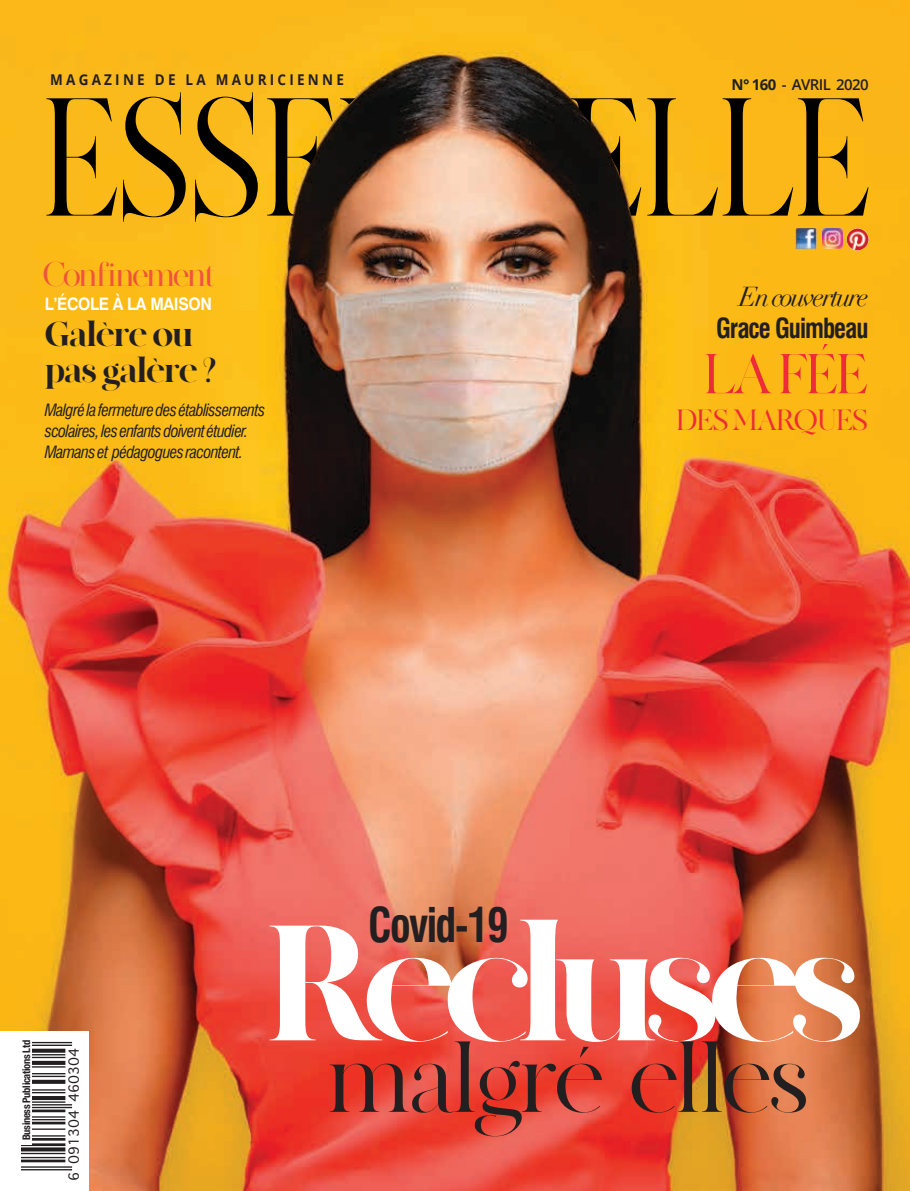
<style>
.page{position:relative;width:910px;height:1191px;background:#fff}
.page>*{position:absolute;margin:0;border:0;box-sizing:border-box;transform-origin:0 0}
.t1{font:900 163.8px "MADE Canvas";letter-spacing:-.09em;color:#fff}
.t2{font:95.55px "MADE Canvas";letter-spacing:-.06em;color:#231f20}
.t3{font:55.95px "MADE Canvas";color:#ee2c37}
.t4{font:700 condensed 46.65px "Swiss 721 BT";letter-spacing:-.04em;color:#231f20;scale:.93 1}
.t5{font:900 34.5px/36px "MADE Canvas";letter-spacing:-.03em;color:#231f20;scale:.96 1}
.t6{font:34.5px "MADESAONARA2";letter-spacing:.02em;color:#f0543b}
.t7{font:29.25px "MADE Canvas";letter-spacing:-.05em;color:#ee2c37}
.t8{font:700 condensed 27px "Swiss 721 BT";letter-spacing:-.04em;color:#231f20;scale:.93 1}
.t9{font:italic 26.7px "Didot";letter-spacing:-.08em;color:#231f20}
.t10{font:700 17.25px "Swiss 721 BT";letter-spacing:-.02em;color:#fff;scale:.9 1}
.t11{font:italic condensed 16.5px/21px "Swiss 721 BT";letter-spacing:-.04em;color:#231f20}
.t12{font:600 15px "Open Sans";letter-spacing:-.04em;color:#231f20}
.t13{font:700 14.85px "Open Sans";letter-spacing:.24em;color:#231f20;scale:.91 1}
.t14{font:13.35px "Geneva";color:#231f20}
.t15{font:700 condensed 10.5px "Helvetica Neue";letter-spacing:-.03em;color:#231f20}
.s1{font-weight:700}
</style>
<div class="page">
<img style="left:0;top:0;width:910px;height:1191px">
<svg style="left:46px;top:92px;width:822px;height:130px;background:#c69214"></svg>
<img style="left:795px;top:228px;width:22px;height:21px">
<img style="left:847px;top:228px;width:21px;height:22px;border-radius:11px">
<img style="left:822px;top:229px;width:20px;height:20px">
<div style="left:0;top:1031px;width:88px;height:160px;background:#fff"></div>
<svg style="left:21px;top:1041px;width:52px;height:130px"></svg>
<hr style="left:21px;top:1042px;width:51px;height:1px;background:#231f20">
<hr style="left:21px;top:1044px;width:51px;height:2px;background:#231f20">
<hr style="left:21px;top:1048px;width:44px;height:2px;background:#231f20">
<hr style="left:21px;top:1050px;width:44px;height:1px;background:#231f20">
<hr style="left:21px;top:1051px;width:44px;height:1px;background:#231f20">
<hr style="left:21px;top:1054px;width:44px;height:1px;background:#231f20">
<hr style="left:21px;top:1056px;width:44px;height:2px;background:#231f20">
<hr style="left:21px;top:1060px;width:44px;height:2px;background:#231f20">
<hr style="left:21px;top:1062px;width:44px;height:1px;background:#231f20">
<hr style="left:21px;top:1063px;width:44px;height:2px;background:#231f20">
<hr style="left:21px;top:1066px;width:44px;height:1px;background:#231f20">
<hr style="left:21px;top:1073px;width:44px;height:1px;background:#231f20">
<hr style="left:21px;top:1075px;width:44px;height:2px;background:#231f20">
<hr style="left:21px;top:1079px;width:44px;height:2px;background:#231f20">
<hr style="left:21px;top:1081px;width:44px;height:1px;background:#231f20">
<hr style="left:21px;top:1082px;width:44px;height:1px;background:#231f20">
<hr style="left:21px;top:1089px;width:44px;height:1px;background:#231f20">
<hr style="left:21px;top:1092px;width:44px;height:1px;background:#231f20">
<hr style="left:21px;top:1096px;width:44px;height:1px;background:#231f20">
<hr style="left:21px;top:1097px;width:44px;height:1px;background:#231f20">
<hr style="left:21px;top:1098px;width:44px;height:2px;background:#231f20">
<hr style="left:21px;top:1101px;width:44px;height:1px;background:#231f20">
<hr style="left:21px;top:1104px;width:51px;height:1px;background:#231f20">
<hr style="left:21px;top:1106px;width:51px;height:2px;background:#231f20">
<hr style="left:21px;top:1109px;width:44px;height:1px;background:#231f20">
<hr style="left:21px;top:1110px;width:44px;height:2px;background:#231f20">
<hr style="left:21px;top:1116px;width:44px;height:1px;background:#231f20">
<hr style="left:21px;top:1119px;width:44px;height:1px;background:#231f20">
<hr style="left:21px;top:1121px;width:44px;height:2px;background:#231f20">
<hr style="left:21px;top:1123px;width:44px;height:1px;background:#231f20">
<hr style="left:21px;top:1128px;width:44px;height:1px;background:#231f20">
<hr style="left:21px;top:1135px;width:44px;height:1px;background:#231f20">
<hr style="left:21px;top:1138px;width:44px;height:1px;background:#231f20">
<hr style="left:21px;top:1139px;width:44px;height:1px;background:#231f20">
<hr style="left:21px;top:1143px;width:44px;height:1px;background:#231f20">
<hr style="left:21px;top:1144px;width:44px;height:2px;background:#231f20">
<hr style="left:21px;top:1147px;width:44px;height:1px;background:#231f20">
<hr style="left:21px;top:1148px;width:44px;height:2px;background:#231f20">
<hr style="left:21px;top:1150px;width:44px;height:1px;background:#231f20">
<hr style="left:21px;top:1152px;width:44px;height:2px;background:#231f20">
<hr style="left:21px;top:1156px;width:44px;height:2px;background:#231f20">
<hr style="left:21px;top:1159px;width:44px;height:2px;background:#231f20">
<hr style="left:21px;top:1161px;width:44px;height:1px;background:#231f20">
<hr style="left:21px;top:1166px;width:51px;height:1px;background:#231f20">
<hr style="left:21px;top:1169px;width:51px;height:1px;background:#231f20">
<div style="left:20px;top:1040px;width:12px;height:104px;background:#fff"></div>
<img style="left:288px;top:82px;width:346px;height:162px">
<p class="t13" style="left:50px;top:69px;width:324px">MAGAZINE DE LA MAURICIENNE</p>
<p class="t12" style="left:732px;top:74px;width:138px"><span class="s1">N° 160</span> - AVRIL 2020</p>
<h3 class="t6" style="left:45px;top:254px;width:170px">Confinement</h3>
<p class="t10" style="left:45px;top:293px;width:187px">L’ÉCOLE À LA MAISON</p>
<h3 class="t5" style="left:45px;top:319px;width:180px">Galère ou pas galère ?</h3>
<p class="t11" style="left:45px;top:399px;width:222px">Malgré la fermeture des établissements scolaires, les enfants doivent étudier.<br>Mamans et pédagogues racontent.</p>
<h3 class="t9" style="left:739px;top:280px;width:131px">En couverture</h3>
<h3 class="t8" style="left:716px;top:312px;width:165px">Grace Guimbeau</h3>
<h3 class="t3" style="left:703px;top:344px;width:167px">LA FÉE</h3>
<h3 class="t7" style="left:676px;top:404px;width:194px">DES MARQUES</h3>
<p class="t15" style="left:20px;top:1140px;width:101px;rotate:-90deg">Business Publications Ltd</p>
<p class="t14" style="left:65px;top:1181px;width:134px;rotate:-90deg">6 091304 460304</p>
<h3 class="t4" style="left:368px;top:897px;width:153px">Covid-19</h3>
<h1 class="t1" style="left:265px;top:894px;width:602px">Recluses</h1>
<h2 class="t2" style="left:325px;top:1027px;width:487px">malgré elles</h2>
</div>
